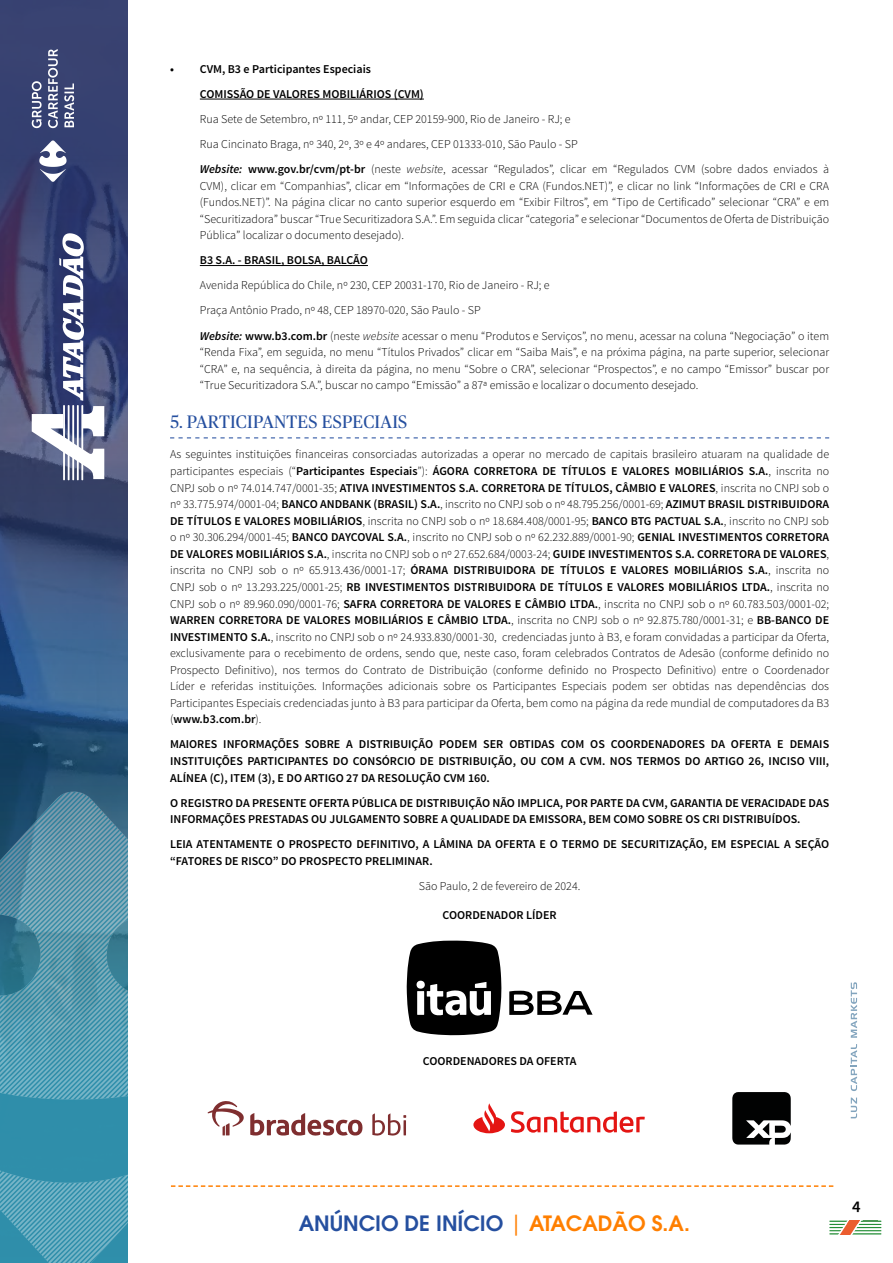
<style>
.page{position:relative;width:893px;height:1263px;background:#fff}
.page>*{position:absolute;margin:0;border:0;box-sizing:border-box;transform-origin:0 0}
.t1{font:600 21px "ITC Avant Garde Pro";color:#254f9f}
.t2{font:18px "Publico";letter-spacing:.015em;color:#254f9f}
.t3{font:300 12px/16.5px "Source Sans Pro";color:#000;text-align:justify}
.t4{font:600 12px/16.5px "Source Sans Pro";color:#000}
.s1{font-weight:600;font-style:italic}
.s2{font-weight:600}
.s3{font-style:italic}
.s4{font-weight:400;color:#ff7f00}
.s5{color:#ff7f00}
</style>
<div class="page">
<svg style="left:171px;top:1185px;width:662px;height:2px"></svg>
<svg style="left:829px;top:1221px;width:53px;height:14px"></svg>
<img style="left:0;top:0;width:128px;height:792px">
<svg style="left:0;top:792px;width:128px;height:471px;background:#4c93aa"></svg>
<hr style="left:68px;top:405px;width:2px;height:75px;background:#fff">
<hr style="left:72px;top:405px;width:2px;height:75px;background:#fff">
<hr style="left:77px;top:405px;width:2px;height:75px;background:#fff">
<hr style="left:81px;top:405px;width:2px;height:75px;background:#fff">
<hr style="left:63px;top:405px;width:2px;height:75px;background:#fff">
<svg style="left:32px;top:233px;width:72px;height:246px"></svg>
<svg style="left:64px;top:83px;width:10px;height:44px"></svg>
<svg style="left:48px;top:49px;width:10px;height:79px"></svg>
<svg style="left:32px;top:81px;width:10px;height:47px"></svg>
<svg style="left:39px;top:140px;width:28px;height:42px"></svg>
<hr style="left:200px;top:99px;width:224px;height:1px;background:#000">
<hr style="left:200px;top:265px;width:168px;height:1px;background:#000">
<svg style="left:170px;top:437px;width:659px;height:1px"></svg>
<svg style="left:407px;top:941px;width:94px;height:94px"></svg>
<svg style="left:509px;top:991px;width:84px;height:24px"></svg>
<svg style="left:250px;top:1113px;width:113px;height:22px"></svg>
<svg style="left:208px;top:1101px;width:36px;height:34px"></svg>
<svg style="left:372px;top:1113px;width:34px;height:22px"></svg>
<svg style="left:473px;top:1103px;width:172px;height:30px"></svg>
<svg style="left:732px;top:1092px;width:59px;height:52px"></svg>
<svg style="left:851px;top:1097px;width:6px;height:21px"></svg>
<svg style="left:851px;top:1044px;width:6px;height:47px"></svg>
<svg style="left:851px;top:982px;width:6px;height:56px"></svg>
<p class="t4" style="left:200px;top:57px;width:226px;line-height:25px;text-indent:-30px">• CVM, B3 e Participantes Especiais<br>COMISSÃO DE VALORES MOBILIÁRIOS (CVM)</p>
<p class="t3" style="left:200px;top:106px;width:631px;line-height:25px;text-align:left">Rua Sete de Setembro, nº 111, 5º andar, CEP 20159-900, Rio de Janeiro - RJ; e<br>Rua Cincinato Braga, nº 340, 2º, 3º e 4º andares, CEP 01333-010, São Paulo - SP<br><span class="s1">Website:</span> <span class="s2">www.gov.br/cvm/pt-br</span> (neste <span class="s3">website</span>, acessar “Regulados”, clicar em “Regulados CVM (sobre dados enviados à</p>
<p class="t3" style="left:200px;top:177px;width:631px">CVM), clicar em “Companhias”, clicar em “Informações de CRI e CRA (Fundos.NET)”, e clicar no link “Informações de CRI e CRA (Fundos.NET)”. Na página clicar no canto superior esquerdo em “Exibir Filtros”, em “Tipo de Certificado” selecionar “CRA” e em “Securitizadora” buscar “True Securitizadora S.A.”. Em seguida clicar “categoria” e selecionar “Documentos de Oferta de Distribuição Pública” localizar o documento desejado).</p>
<p class="t4" style="left:200px;top:252px;width:170px">B3 S.A. - BRASIL, BOLSA, BALCÃO</p>
<p class="t3" style="left:200px;top:273px;width:631px;line-height:25px;text-align:left">Avenida República do Chile, nº 230, CEP 20031-170, Rio de Janeiro - RJ; e<br>Praça Antônio Prado, nº 48, CEP 18970-020, São Paulo - SP<br><span class="s1">Website:</span> <span class="s2">www.b3.com.br</span> (neste <span class="s3">website</span> acessar o menu “Produtos e Serviços”, no menu, acessar na coluna “Negociação” o item</p>
<p class="t3" style="left:200px;top:344px;width:631px">“Renda Fixa”, em seguida, no menu “Títulos Privados” clicar em “Saiba Mais”, e na próxima página, na parte superior, selecionar “CRA” e, na sequência, à direita da página, no menu “Sobre o CRA”, selecionar “Prospectos”, e no campo “Emissor” buscar por “True Securitizadora S.A.”, buscar no campo “Emissão” a 87ª emissão e localizar o documento desejado.</p>
<h2 class="t2" style="left:170px;top:412px;width:239px">5. PARTICIPANTES ESPECIAIS</h2>
<p class="t3" style="left:170px;top:446px;width:661px">As seguintes instituições financeiras consorciadas autorizadas a operar no mercado de capitais brasileiro atuaram na qualidade de participantes especiais (“<span class="s2">Participantes Especiais</span>”): <span class="s2">ÁGORA CORRETORA DE TÍTULOS E VALORES MOBILIÁRIOS S.A.</span>, inscrita no CNPJ sob o nº 74.014.747/0001-35; <span class="s2">ATIVA INVESTIMENTOS S.A. CORRETORA DE TÍTULOS, CÂMBIO E VALORES</span>, inscrita no CNPJ sob o nº 33.775.974/0001-04; <span class="s2">BANCO ANDBANK (BRASIL) S.A.</span>, inscrito no CNPJ sob o nº 48.795.256/0001-69; <span class="s2">AZIMUT BRASIL DISTRIBUIDORA DE TÍTULOS E VALORES MOBILIÁRIOS</span>, inscrita no CNPJ sob o nº 18.684.408/0001-95; <span class="s2">BANCO BTG PACTUAL S.A.</span>, inscrito no CNPJ sob o nº 30.306.294/0001-45; <span class="s2">BANCO DAYCOVAL S.A.</span>, inscrito no CNPJ sob o nº 62.232.889/0001-90; <span class="s2">GENIAL INVESTIMENTOS CORRETORA DE VALORES MOBILIÁRIOS S.A.</span>, inscrita no CNPJ sob o nº 27.652.684/0003-24; <span class="s2">GUIDE INVESTIMENTOS S.A. CORRETORA DE VALORES</span>, inscrita no CNPJ sob o nº 65.913.436/0001-17; <span class="s2">ÓRAMA DISTRIBUIDORA DE TÍTULOS E VALORES MOBILIÁRIOS S.A.</span>, inscrita no CNPJ sob o nº 13.293.225/0001-25; <span class="s2">RB INVESTIMENTOS DISTRIBUIDORA DE TÍTULOS E VALORES MOBILIÁRIOS LTDA.</span>, inscrita no CNPJ sob o nº 89.960.090/0001-76; <span class="s2">SAFRA CORRETORA DE VALORES E CÂMBIO LTDA.</span>, inscrita no CNPJ sob o nº 60.783.503/0001-02; <span class="s2">WARREN CORRETORA DE VALORES MOBILIÁRIOS E CÂMBIO LTDA.</span>, inscrita no CNPJ sob o nº 92.875.780/0001-31; e <span class="s2">BB-BANCO DE INVESTIMENTO S.A.</span>, inscrito no CNPJ sob o nº 24.933.830/0001-30, credenciadas junto à B3, e foram convidadas a participar da Oferta, exclusivamente para o recebimento de ordens, sendo que, neste caso, foram celebrados Contratos de Adesão (conforme definido no Prospecto Definitivo), nos termos do Contrato de Distribuição (conforme definido no Prospecto Definitivo) entre o Coordenador Líder e referidas instituições. Informações adicionais sobre os Participantes Especiais podem ser obtidas nas dependências dos Participantes Especiais credenciadas junto à B3 para participar da Oferta, bem como na página da rede mundial de computadores da B3 (<span class="s2">www.b3.com.br</span>).</p>
<p class="t4" style="left:170px;top:736px;width:661px;text-align:justify">MAIORES INFORMAÇÕES SOBRE A DISTRIBUIÇÃO PODEM SER OBTIDAS COM OS COORDENADORES DA OFERTA E DEMAIS INSTITUIÇÕES PARTICIPANTES DO CONSÓRCIO DE DISTRIBUIÇÃO, OU COM A CVM. NOS TERMOS DO ARTIGO 26, INCISO VIII, ALÍNEA (C), ITEM (3), E DO ARTIGO 27 DA RESOLUÇÃO CVM 160.</p>
<p class="t4" style="left:170px;top:795px;width:661px">O REGISTRO DA PRESENTE OFERTA PÚBLICA DE DISTRIBUIÇÃO NÃO IMPLICA, POR PARTE DA CVM, GARANTIA DE VERACIDADE DAS<br>INFORMAÇÕES PRESTADAS OU JULGAMENTO SOBRE A QUALIDADE DA EMISSORA, BEM COMO SOBRE OS CRI DISTRIBUÍDOS.</p>
<p class="t4" style="left:170px;top:836px;width:661px">LEIA ATENTAMENTE O PROSPECTO DEFINITIVO, A LÂMINA DA OFERTA E O TERMO DE SECURITIZAÇÃO, EM ESPECIAL A SEÇÃO “FATORES DE RISCO” DO PROSPECTO PRELIMINAR.</p>
<p class="t3" style="left:419px;top:878px;width:163px">São Paulo, 2 de fevereiro de 2024.</p>
<p class="t4" style="left:443px;top:907px;width:116px">COORDENADOR LÍDER</p>
<p class="t4" style="left:423px;top:1053px;width:155px">COORDENADORES DA OFERTA</p>
<h1 class="t1" style="left:299px;top:1209px;width:393px">ANÚNCIO DE INÍCIO <span class="s4">|</span> <span class="s5">ATACADÃO S.A.</span></h1>
</div>
